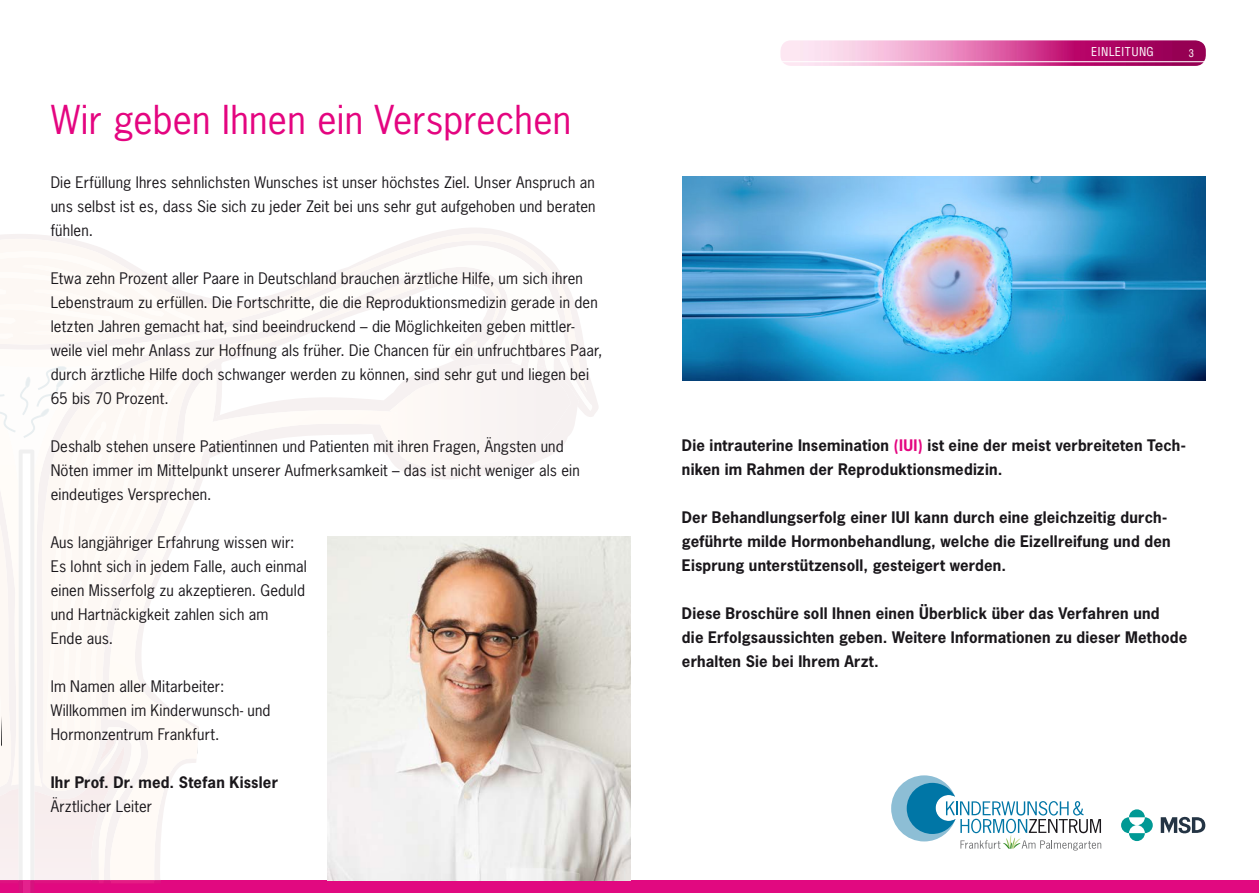
<style>
.page{position:relative;width:1259px;height:893px;background:#fff}
.page>*{position:absolute;margin:0;border:0;box-sizing:border-box;transform-origin:0 0}
.t1{font:37.5px "News Gothic Std";letter-spacing:.005em;color:#e40580}
.t2{font:15px/24px "News Gothic";letter-spacing:.01em;color:#1a171b}
.t3{font:700 15px/24px "News Gothic";letter-spacing:.015em;color:#1a171b}
.t4{font:condensed 12px "Helvetica";letter-spacing:.03em;color:#fff}
.t5{font:condensed 10.5px "Helvetica";color:#fff}
.s1{color:#e40580}
</style>
<div class="page">
<div style="left:0;top:880px;width:1259px;height:13px;background:#e10980"></div>
<img style="left:780px;top:40px;width:425px;height:26px">
<svg style="left:0;top:234px;width:587px;height:159px"></svg>
<svg style="left:42px;top:274px;width:186px;height:91px;fill:#fdf8f4"></svg>
<img style="left:0;top:349px;width:50px;height:16px">
<img style="left:50px;top:347px;width:46px;height:3px">
<img style="left:100px;top:341px;width:51px;height:24px">
<div style="left:151px;top:324px;width:77px;height:29px;background:#fdf8f4"></div>
<img style="left:0;top:251px;width:195px;height:71px">
<img style="left:22px;top:265px;width:142px;height:39px">
<img style="left:0;top:272px;width:53px;height:9px">
<svg style="left:0;top:289px;width:6px;height:5px"></svg>
<div style="left:34px;top:290px;width:140px;height:37px;background:#fdf8f4"></div>
<div style="left:0;top:304px;width:113px;height:17px;background:#fdf8f4"></div>
<img style="left:0;top:317px;width:15px;height:7px">
<svg style="left:0;top:334px;width:13px;height:5px"></svg>
<img style="left:34px;top:320px;width:24px;height:5px">
<img style="left:24px;top:326px;width:131px;height:9px">
<svg style="left:208px;top:354px;width:371px;height:125px"></svg>
<img style="left:210px;top:410px;width:131px;height:37px">
<img style="left:379px;top:364px;width:192px;height:108px">
<img style="left:228px;top:246px;width:280px;height:113px">
<svg style="left:0;top:365px;width:210px;height:528px"></svg>
<hr style="left:682px;top:61px;width:523px;height:1px;background:#fff">
<img style="left:327px;top:536px;width:303px;height:344px">
<svg style="left:1121px;top:817px;width:16px;height:16px"></svg>
<svg style="left:1137px;top:817px;width:15px;height:16px"></svg>
<svg style="left:1129px;top:809px;width:15px;height:8px"></svg>
<svg style="left:1129px;top:833px;width:15px;height:8px"></svg>
<svg style="left:1160px;top:816px;width:45px;height:18px"></svg>
<img style="left:682px;top:177px;width:523px;height:204px">
<svg style="left:891px;top:775px;width:210px;height:75px"></svg>
<h1 class="t1" style="left:51px;top:96px;width:521px">Wir geben Ihnen ein Versprechen</h1>
<p class="t2" style="left:51px;top:170px;width:546px;text-align:justify">Die Erfüllung Ihres sehnlichsten Wunsches ist unser höchstes Ziel. Unser Anspruch an uns selbst ist es, dass Sie sich zu jeder Zeit bei uns sehr gut aufgehoben und beraten fühlen.</p>
<p class="t2" style="left:51px;top:266px;width:553px">Etwa zehn Prozent aller Paare in Deutschland brauchen ärztliche Hilfe, um sich ihren Lebenstraum zu erfüllen. Die Fortschritte, die die Reproduktionsmedizin gerade in den letzten Jahren gemacht hat, sind beeindruckend – die Möglichkeiten geben mittler&shy;weile viel mehr Anlass zur Hoffnung als früher. Die Chancen für ein unfruchtbares Paar, durch ärztliche Hilfe doch schwanger werden zu können, sind sehr gut und liegen bei 65 bis 70 Prozent.</p>
<p class="t2" style="left:51px;top:434px;width:530px">Deshalb stehen unsere Patientinnen und Patienten mit ihren Fragen, Ängsten und<br>Nöten immer im Mittelpunkt unserer Aufmerksamkeit – das ist nicht weniger als ein eindeutiges Versprechen.</p>
<p class="t2" style="left:51px;top:530px;width:257px">Aus langjähriger Erfahrung wissen wir:<br>Es lohnt sich in jedem Falle, auch einmal einen Misserfolg zu akzeptieren. Geduld und Hartnäckigkeit zahlen sich am<br>Ende aus.</p>
<p class="t2" style="left:51px;top:674px;width:221px">Im Namen aller Mitarbeiter:<br>Willkommen im Kinderwunsch- und<br>Hormonzentrum Frankfurt.</p>
<p class="t3" style="left:51px;top:770px;width:229px">Ihr Prof. Dr. med. Stefan Kissler</p>
<p class="t2" style="left:51px;top:794px;width:103px">Ärztlicher Leiter</p>
<p class="t4" style="left:1091px;top:45px;width:64px">EINLEITUNG</p>
<p class="t5" style="left:1188px;top:46px;width:7px">3</p>
<p class="t3" style="left:682px;top:433px;width:505px">Die intrauterine Insemination <span class="s1">(IUI)</span> ist eine der meist verbreiteten Tech&shy;niken im Rahmen der Reproduktionsmedizin.</p>
<p class="t3" style="left:682px;top:505px;width:490px">Der Behandlungserfolg einer IUI kann durch eine gleichzeitig durch&shy;geführte milde Hormonbehandlung, welche die Eizellreifung und den<br>Eisprung unterstützensoll, gesteigert werden.</p>
<p class="t3" style="left:682px;top:601px;width:507px">Diese Broschüre soll Ihnen einen Überblick über das Verfahren und<br>die Erfolgsaussichten geben. Weitere Informationen zu dieser Methode erhalten Sie bei Ihrem Arzt.</p>
</div>
